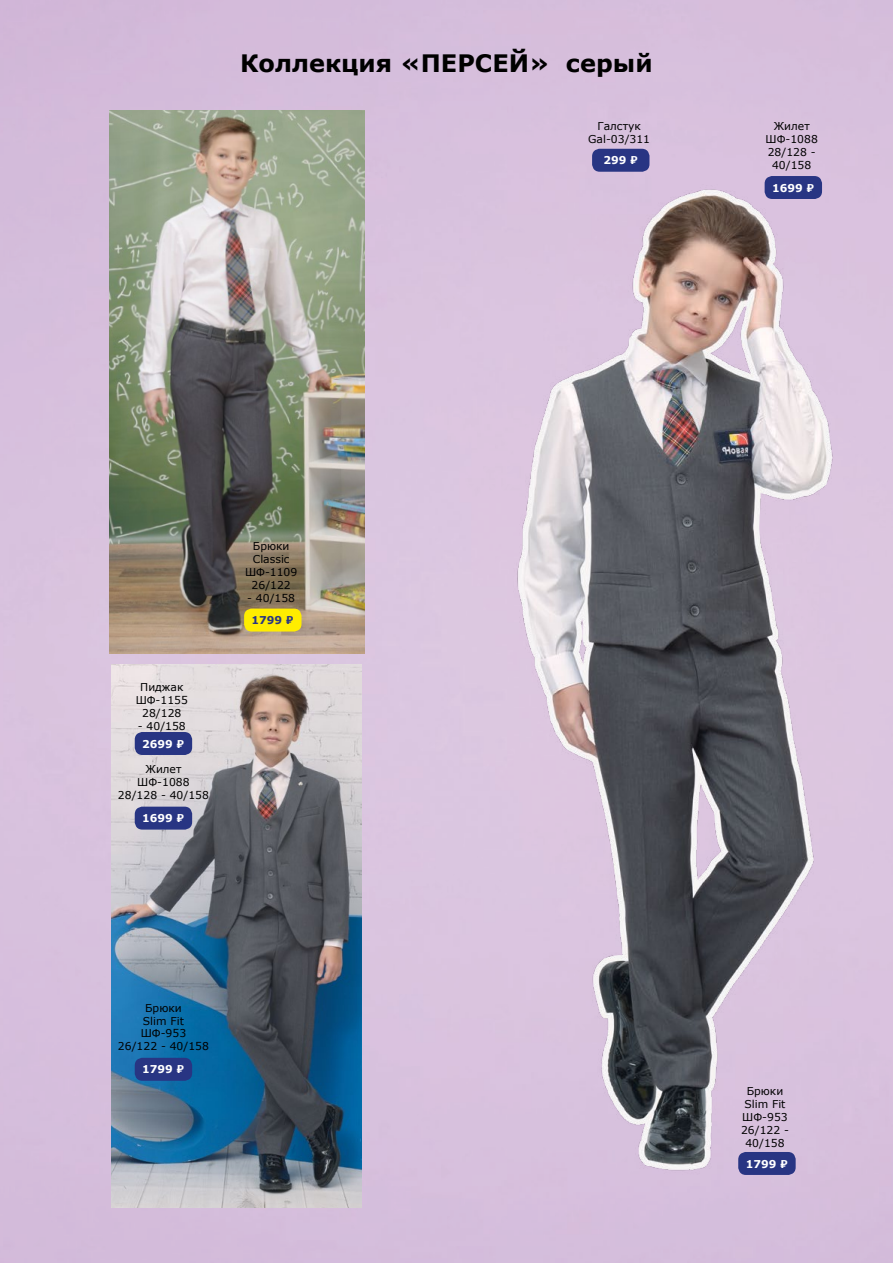
<style>
.page{position:relative;width:893px;height:1263px;background:#d7c1dd}
.page>*{position:absolute;margin:0;border:0;box-sizing:border-box;transform-origin:0 0}
.t1{font:700 24px "Verdana";color:#000}
.t2{font:10.8px/12.9px "Verdana";color:#000;text-align:center}
.t3{font:700 10.8px "Verdana";color:#fff}
.t4{font:700 10.8px "Verdana";color:#283583}
</style>
<div class="page">
<img style="left:112px;top:664px;width:249px;height:544px">
<img style="left:110px;top:110px;width:254px;height:544px">
<div style="left:244px;top:609px;width:57px;height:22px;background:#ffed00;border-radius:8px"></div>
<img style="left:491px;top:144px;width:342px;height:1095px">
<div style="left:135px;top:732px;width:57px;height:23px;background:#283583;border-radius:8px"></div>
<div style="left:135px;top:1058px;width:57px;height:23px;background:#283583;border-radius:8px"></div>
<div style="left:135px;top:807px;width:57px;height:23px;background:#283583;border-radius:8px"></div>
<div style="left:765px;top:176px;width:57px;height:23px;background:#283583;border-radius:8px"></div>
<div style="left:738px;top:1152px;width:58px;height:23px;background:#283583;border-radius:8px"></div>
<h1 class="t1" style="left:240px;top:46px;width:414px">Коллекция «ПЕРСЕЙ» серый</h1>
<p class="t2" style="left:588px;top:119px;width:63px">Галстук<br>Gal-03/311</p>
<p class="t3" style="left:603px;top:153px;width:36px">299 ₽</p>
<p class="t2" style="left:765px;top:119px;width:54px">Жилет<br>ШФ-1088<br>28/128 -<br>40/158</p>
<p class="t3" style="left:772px;top:180px;width:44px">1699 ₽</p>
<p class="t2" style="left:136px;top:680px;width:54px">Пиджак<br>ШФ-1155<br>28/128</p>
<p class="t2" style="left:138px;top:719px;width:49px">- 40/158</p>
<p class="t3" style="left:142px;top:736px;width:44px">2699 ₽</p>
<p class="t2" style="left:118px;top:763px;width:92px">Жилет<br>ШФ-1088<br>28/128 - 40/158</p>
<p class="t3" style="left:142px;top:811px;width:44px">1699 ₽</p>
<p class="t2" style="left:245px;top:539px;width:54px">Брюки<br>Classic<br>ШФ-1109<br>26/122</p>
<p class="t2" style="left:247px;top:591px;width:49px">- 40/158</p>
<p class="t4" style="left:252px;top:613px;width:44px">1799 ₽</p>
<p class="t2" style="left:118px;top:1001px;width:92px">Брюки<br>Slim Fit<br>ШФ-953<br>26/122 - 40/158</p>
<p class="t3" style="left:142px;top:1062px;width:44px">1799 ₽</p>
<p class="t2" style="left:741px;top:1084px;width:49px">Брюки<br>Slim Fit<br>ШФ-953<br>26/122 -<br>40/158</p>
<p class="t3" style="left:746px;top:1156px;width:44px">1799 ₽</p>
</div>
